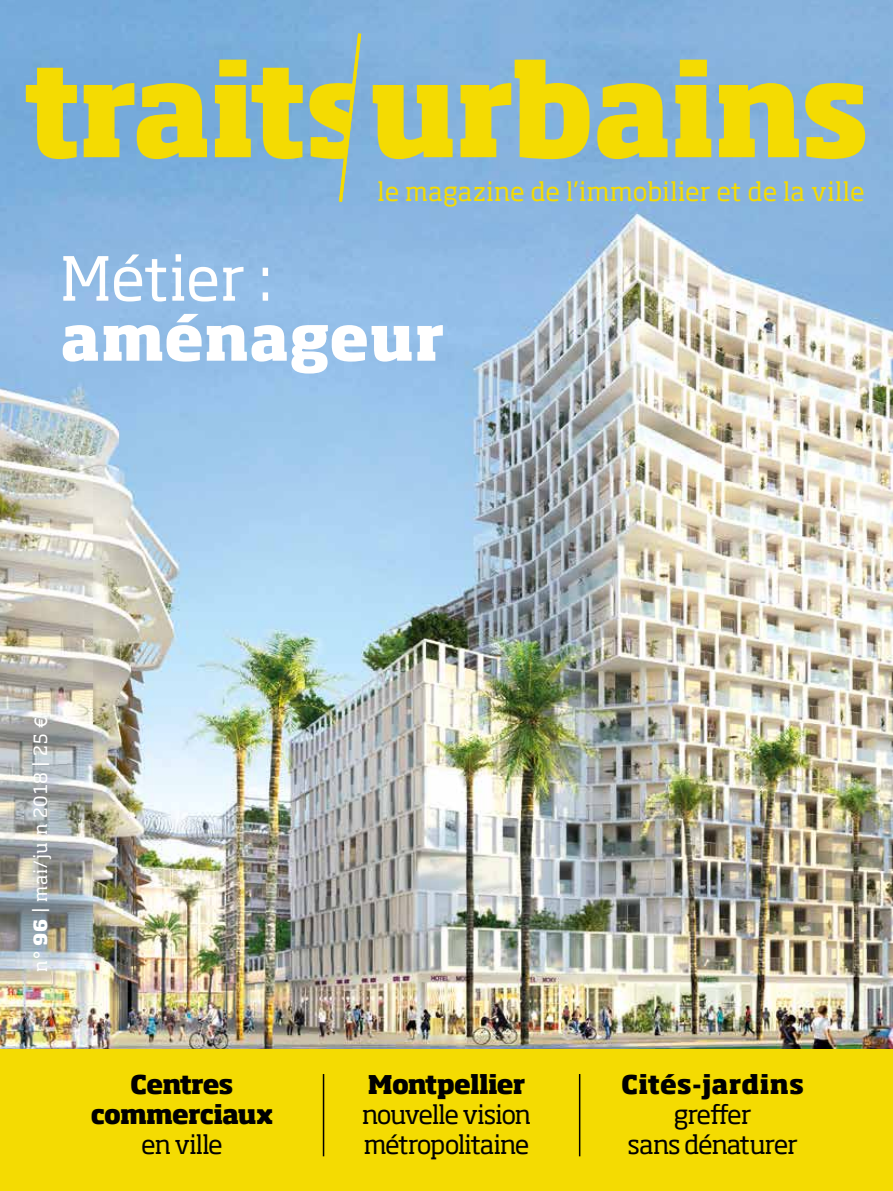
<style>
.page{position:relative;width:893px;height:1191px;background:#fff}
.page>*{position:absolute;margin:0;border:0;box-sizing:border-box;transform-origin:0 0}
.t1{font:800 60px "Soho Pro";letter-spacing:.005em;color:#fff}
.t2{font:60px "Soho Pro";letter-spacing:-.01em;color:#fff}
.t3{font:25.5px/30px "Soho Pro";letter-spacing:-.045em;color:#000}
.t4{font:25.5px "Soho Pro";letter-spacing:.01em;color:#f4db02}
.t5{font:800 25.5px/30px "Soho Pro";letter-spacing:-.03em;color:#000;text-align:center}
.t6{font:800 25.5px "Soho Pro";letter-spacing:.005em;color:#000}
.t7{font:18px "Soho Pro";letter-spacing:.05em;color:#fff}
.s1{font-weight:800}
.s2{font-family:"Gill Sans"}
</style>
<div class="page">
<img style="left:0;top:0;width:893px;height:1049px">
<div style="left:0;top:1049px;width:893px;height:142px;background:#f4db02"></div>
<hr style="left:323px;top:1074px;width:1px;height:82px;background:#000">
<hr style="left:579px;top:1074px;width:1px;height:82px;background:#000">
<svg style="left:337px;top:30px;width:26px;height:175px"></svg>
<svg style="left:26px;top:33px;width:839px;height:169px;background:#a4bd98"></svg>
<p class="t4" style="left:378px;top:174px;width:488px">le magazine de l’immobilier et de la ville</p>
<h1 class="t2" style="left:60px;top:237px;width:214px">Métier :</h1>
<h1 class="t1" style="left:60px;top:294px;width:386px">aménageur</h1>
<p class="t7" style="left:28px;top:971px;width:256px;rotate:-90deg">n° <span class="s1">96</span> | mai/juin 2018 | 25 <span class="s2">€</span></p>
<p class="t5" style="left:90px;top:1067px;width:184px">Centres commerciaux</p>
<p class="t3" style="left:141px;top:1128px;width:83px">en ville</p>
<p class="t5" style="left:368px;top:1067px;width:159px">Montpellier</p>
<p class="t3" style="left:362px;top:1098px;width:171px">nouvelle vision métropolitaine</p>
<p class="t6" style="left:621px;top:1065px;width:184px">Cités-jardins</p>
<p class="t3" style="left:627px;top:1098px;width:172px;text-align:center">greffer<br>sans dénaturer</p>
</div>
